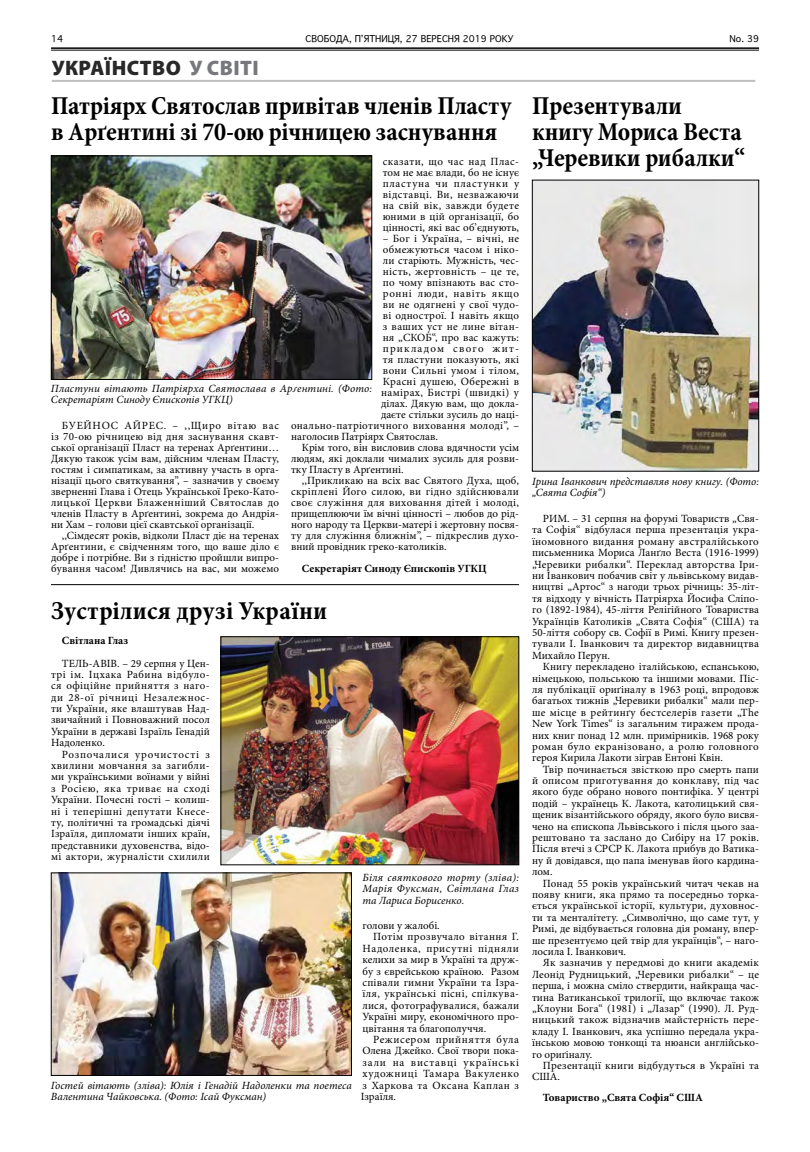
<style>
.page{position:relative;width:810px;height:1152px;background:#fff}
.page>*{position:absolute;margin:0;border:0;box-sizing:border-box;transform-origin:0 0}
.t1{font:700 condensed 26px/26px "Minion Pro";letter-spacing:-.005em;color:#000}
.t2{font:900 21px "Myriad Pro";letter-spacing:.02em;color:#292829}
.t3{font:11px/11.4px "Minion Pro";letter-spacing:.01em;color:#000;text-align:justify}
.t4{font:italic 11px/11px "Minion Pro";color:#000}
.t5{font:11px "Minion Pro";letter-spacing:.03em;color:#000}
.t6{font:11px "Minion Pro";letter-spacing:.035em;color:#000}
.t7{font:700 11px "Minion Pro";color:#000}
.t8{font:11px "Minion Pro";letter-spacing:.05em;color:#000}
.t9{font:11px "Minion Pro";letter-spacing:.07em;color:#000}
.t10{font:11px "Minion Pro";letter-spacing:.055em;color:#000}
.t11{font:11px "Minion Pro";letter-spacing:.06em;color:#000}
.t12{font:11px "Minion Pro";letter-spacing:.11em;color:#000}
.t13{font:9px "Geneva CY";color:#000}
.s1{color:#77787b}
</style>
<div class="page">
<hr style="left:51px;top:47px;width:708px;height:2px;background:#000">
<hr style="left:51px;top:50px;width:708px;height:1px;background:#000">
<hr style="left:52px;top:80px;width:703px;height:2px;background:#bcbec0">
<img style="left:53px;top:158px;width:317px;height:220px">
<div style="left:51px;top:156px;width:321px;height:224px;border:1px solid #000"></div>
<img style="left:223px;top:638px;width:294px;height:225px">
<div style="left:221px;top:636px;width:298px;height:229px;border:1px solid #000"></div>
<img style="left:53px;top:875px;width:297px;height:199px">
<div style="left:51px;top:873px;width:301px;height:203px;border:1px solid #000"></div>
<img style="left:534px;top:182px;width:223px;height:287px">
<div style="left:532px;top:180px;width:227px;height:291px;border:1px solid #000"></div>
<hr style="left:51px;top:584px;width:468px;height:1px;background:#000">
<p class="t13" style="left:51px;top:33px;width:14px">14</p>
<p class="t13" style="left:305px;top:33px;width:209px">СВОБОДА, П’ЯТНИЦЯ, 27 ВЕРЕСНЯ 2019 РОКУ</p>
<p class="t13" style="left:730px;top:33px;width:31px">No. 39</p>
<h2 class="t2" style="left:52px;top:56px;width:208px">УКРАЇНСТВО <span class="s1">У СВІТІ</span></h2>
<h1 class="t1" style="left:51px;top:93px;width:462px">Патріярх Святослав привітав членів Пласту в Арґентині зі 70-ою річницею заснування</h1>
<p class="t3" style="left:383px;top:156px;width:138px;line-height:11px">сказати, що час над Плас&shy;том не має влади, бо не існує пластуна чи пластунки у відставці. Ви, незважаючи на свій вік, завжди будете юними в цій організації, бо цінності, які вас об’єднують,</p>
<p class="t5" style="left:383px;top:231px;width:138px">– Бог і Україна, – вічні, не</p>
<p class="t3" style="left:383px;top:244px;width:138px">обмежуються часом і ніко-</p>
<p class="t3" style="left:383px;top:255px;width:138px">ли старіють. Мужність, чес-</p>
<p class="t5" style="left:383px;top:264px;width:138px">ність, жертовність – це те,</p>
<p class="t3" style="left:383px;top:277px;width:138px">по чому впізнають вас сто-</p>
<p class="t11" style="left:383px;top:286px;width:138px">ронні люди, навіть якщо</p>
<p class="t3" style="left:383px;top:299px;width:138px">ви не одягнені у свої чудо-</p>
<p class="t3" style="left:383px;top:310px;width:138px">ві однострої. І навіть якщо</p>
<p class="t3" style="left:383px;top:321px;width:138px">з ваших уст не лине вітан-</p>
<p class="t3" style="left:383px;top:332px;width:138px">ня „СКОБ“, про вас кажуть:</p>
<p class="t12" style="left:383px;top:341px;width:138px">прикладом свого жит-</p>
<p class="t3" style="left:383px;top:354px;width:138px">тя пластуни показують, які</p>
<p class="t6" style="left:383px;top:363px;width:138px">вони Сильні умом і тілом,</p>
<p class="t5" style="left:383px;top:374px;width:138px">Красні душею, Обережні в</p>
<p class="t6" style="left:381px;top:385px;width:139px">намірах, Бистрі (швидкі) у</p>
<p class="t3" style="left:381px;top:398px;width:140px">ділах. Дякую вам, що докла-</p>
<p class="t3" style="left:381px;top:409px;width:140px">даєте стільки зусиль до наці-</p>
<p class="t5" style="left:291px;top:418px;width:229px">онально-патріотичного виховання молоді”, –</p>
<p class="t3" style="left:291px;top:431px;width:148px">наголосив Патріярх Святослав.</p>
<p class="t3" style="left:302px;top:442px;width:219px">Крім того, він висловив слова вдячности усім</p>
<p class="t3" style="left:291px;top:453px;width:229px">людям, які доклали чималих зусиль для розви-</p>
<p class="t3" style="left:291px;top:464px;width:114px">тку Пласту в Арґентині.</p>
<p class="t3" style="left:302px;top:475px;width:219px">,,Прикликаю на всіх вас Святого Духа, щоб,</p>
<p class="t6" style="left:291px;top:484px;width:229px">скріплені Його силою, ви гідно здійснювали</p>
<p class="t5" style="left:291px;top:495px;width:229px">своє служіння для виховання дітей і молоді,</p>
<p class="t3" style="left:291px;top:508px;width:229px">прищеплюючи їм вічні цінності – любов до рід-</p>
<p class="t3" style="left:291px;top:519px;width:229px">ного народу та Церкви-матері і жертовну посвя-</p>
<p class="t3" style="left:291px;top:530px;width:230px">ту для служіння ближнім”, – підкреслив духо-</p>
<p class="t3" style="left:291px;top:541px;width:157px">вний провідник греко-католиків.</p>
<p class="t7" style="left:302px;top:561px;width:186px">Секретаріят Синоду Єпископів УГКЦ</p>
<h1 class="t1" style="left:51px;top:598px;width:278px">Зустрілися друзі України</h1>
<p class="t7" style="left:62px;top:632px;width:68px">Світлана Глаз</p>
<p class="t3" style="left:51px;top:657px;width:160px;text-indent:11px">ТЕЛЬ-АВІВ. – 29 серпня у Цен&shy;трі ім. Іцхака Рабина відбуло&shy;ся офіційне прийняття з наго&shy;ди 28-ої річниці Незалежнос&shy;ти України, яке влаштував Над&shy;звичайний і Повноважний посол України в державі Ізраїль Генадій Надоленко.</p>
<p class="t3" style="left:51px;top:749px;width:160px;text-indent:11px">Розпочалися урочистості з хвилини мовчання за загибли&shy;ми українськими воїнами у війні з Росією, яка триває на сході України. Почесні гості – колиш&shy;ні і теперішні депутати Кнесе&shy;ту, політичні та громадські діячі Ізраїля, дипломати інших країн, представники духовенства, відо&shy;мі актори, журналісти схилили</p>
<p class="t4" style="left:51px;top:384px;width:323px">Пластуни вітають Патріярха Святослава в Арґентині. (Фото:<br>Секретаріят Синоду Єпископів УГКЦ)</p>
<p class="t3" style="left:51px;top:420px;width:229px;line-height:11px;text-indent:11px">БУЕЙНОС АЙРЕС. – ,,Щиро вітаю вас із 70-ою річницею від дня заснування скавт&shy;ської організації Пласт на теренах Арґентини… Дякую також усім вам, дійсним членам Пласту, гостям і симпатикам, за активну участь в орга&shy;нізації цього святкування”, – зазначив у своєму зверненні Глава і Отець Української Греко-Като&shy;лицької Церкви Блаженніший Святослав до членів Пласту в Арґентині, зокрема до Андрія&shy;ни Хам – голови цієї скавтської організації.</p>
<p class="t3" style="left:51px;top:530px;width:230px;line-height:11px;text-indent:11px">,,Сімдесят років, відколи Пласт діє на теренах Арґентини, є свідченням того, що ваше діло є добре і потрібне. Ви з гідністю пройшли випро&shy;бування часом! Дивлячись на вас, ми можемо</p>
<p class="t4" style="left:51px;top:1080px;width:302px">Гостей вітають (зліва): Юлія і Генадій Надоленки та поетеса<br>Валентина Чайковська. (Фото: Ісай Фуксман)</p>
<p class="t4" style="left:363px;top:873px;width:158px;text-align:justify">Біля святкового торту (зліва):<br>Марія Фуксман, Світлана Глаз та Лариса Борисенко.</p>
<p class="t3" style="left:363px;top:920px;width:79px">голови у жалобі.</p>
<p class="t5" style="left:373px;top:930px;width:147px">Потім прозвучало вітання Г.</p>
<p class="t8" style="left:363px;top:941px;width:158px">Надоленка‚ присутні підняли</p>
<p class="t3" style="left:363px;top:954px;width:158px">келихи за мир в Україні та друж-</p>
<p class="t3" style="left:363px;top:965px;width:158px">бу з єврейською країною. Разом</p>
<p class="t3" style="left:363px;top:977px;width:158px">співали гимни України та Ізра-</p>
<p class="t5" style="left:363px;top:987px;width:158px">їля, українські пісні, спілкува-</p>
<p class="t3" style="left:363px;top:1000px;width:158px">лися, фотографувалися, бажали</p>
<p class="t3" style="left:363px;top:1011px;width:158px">Україні миру, економічного про-</p>
<p class="t3" style="left:363px;top:1022px;width:125px">цвітання та благополуччя.</p>
<p class="t8" style="left:373px;top:1032px;width:147px">Режисером прийняття була</p>
<p class="t3" style="left:363px;top:1045px;width:158px">Олена Джейко. Свої твори пока-</p>
<p class="t9" style="left:363px;top:1055px;width:158px">зали на виставці українські</p>
<p class="t10" style="left:363px;top:1066px;width:158px">художниці Тамара Вакуленко</p>
<p class="t6" style="left:363px;top:1078px;width:158px">з Харкова та Оксана Каплан з</p>
<p class="t3" style="left:361px;top:1091px;width:37px">Ізраїля.</p>
<h1 class="t1" style="left:532px;top:93px;width:215px">Презентували книгу Мориса Веста „Черевики рибалки“</h1>
<p class="t4" style="left:532px;top:476px;width:228px;line-height:11.3px">Ірина Іванкович представляв нову книгу. (Фото: „Свята Софія“)</p>
<p class="t3" style="left:532px;top:513px;width:229px;text-indent:11px">РИМ. – 31 серпня на форумі Товариств „Свя&shy;та Софія“ відбулася перша презентація укра&shy;їномовного видання роману австралійського письменника Мориса Ланґло Веста (1916-1999) „Черевики рибалки“. Переклад авторства Іри&shy;ни Іванкович побачив світ у львівському видав&shy;ництві „Артос“ з нагоди трьох річниць: 35-літ&shy;тя відходу у вічність Патріярха Йосифа Сліпо&shy;го (1892-1984), 45-ліття Релігійного Товариства Українців Католиків „Свята Софія“ (США) та 50-ліття собору св. Софії в Римі. Книгу презен&shy;тували І. Іванкович та директор видавництва Михайло Перун.</p>
<p class="t3" style="left:532px;top:661px;width:228px;text-indent:11px">Книгу перекладено італійською, еспанською, німецькою, польською та іншими мовами. Піс&shy;ля публікації ориґіналу в 1963 році, впродовж багатьох тижнів „Черевики рибалки“ мали пер&shy;ше місце в рейтинґу бестселерів газети „The New York Times“ із загальним тиражем прода&shy;них книг понад 12 млн. примірників. 1968 року роман було екранізовано, а ролю головного героя Кирила Лакоти зіграв Ентоні Квін.</p>
<p class="t3" style="left:532px;top:764px;width:228px;text-indent:11px">Твір починається звісткою про смерть папи й описом приготування до конклаву, під час якого буде обрано нового понтифіка. У центрі подій – українець К. Лакота, католицький свя&shy;щеник візантійського обряду‚ якого було висвя&shy;чено на єпископа Львівського і після цього заа&shy;рештовано та заслано до Сибіру на 17 років.<br>Після втечі з СРСР К. Лакота прибув до Ватика&shy;ну й довідався, що папа іменував його кардина&shy;лом.</p>
<p class="t3" style="left:532px;top:877px;width:228px;text-indent:11px">Понад 55 років український читач чекав на появу книги, яка прямо та посередньо торка&shy;ється української історії, культури, духовнос&shy;ти та менталітету. „Символічно, що саме тут, у Римі, де відбувається головна дія роману, впер&shy;ше презентуємо цей твір для українців“, – наго&shy;лосила І. Іванкович.</p>
<p class="t3" style="left:532px;top:957px;width:229px;text-indent:11px">Як зазначив у передмові до книги академік Леонід Рудницький, „Черевики рибалки“ – це перша, і можна сміло ствердити, найкраща час&shy;тина Ватиканської трилогії, що включає також „Клоуни Бога“ (1981) і „Лазар“ (1990). Л. Руд&shy;ницький також відзначив майстерність пере&shy;кладу І. Іванкович, яка успішно передала укра&shy;їнською мовою тонкощі та нюанси англійсько&shy;го ориґіналу.</p>
<p class="t3" style="left:532px;top:1060px;width:228px;text-indent:11px">Презентації книги відбудуться в Україні та<br>США.</p>
<p class="t7" style="left:543px;top:1090px;width:161px">Товариствo „Свята Софія“ США</p>
</div>
